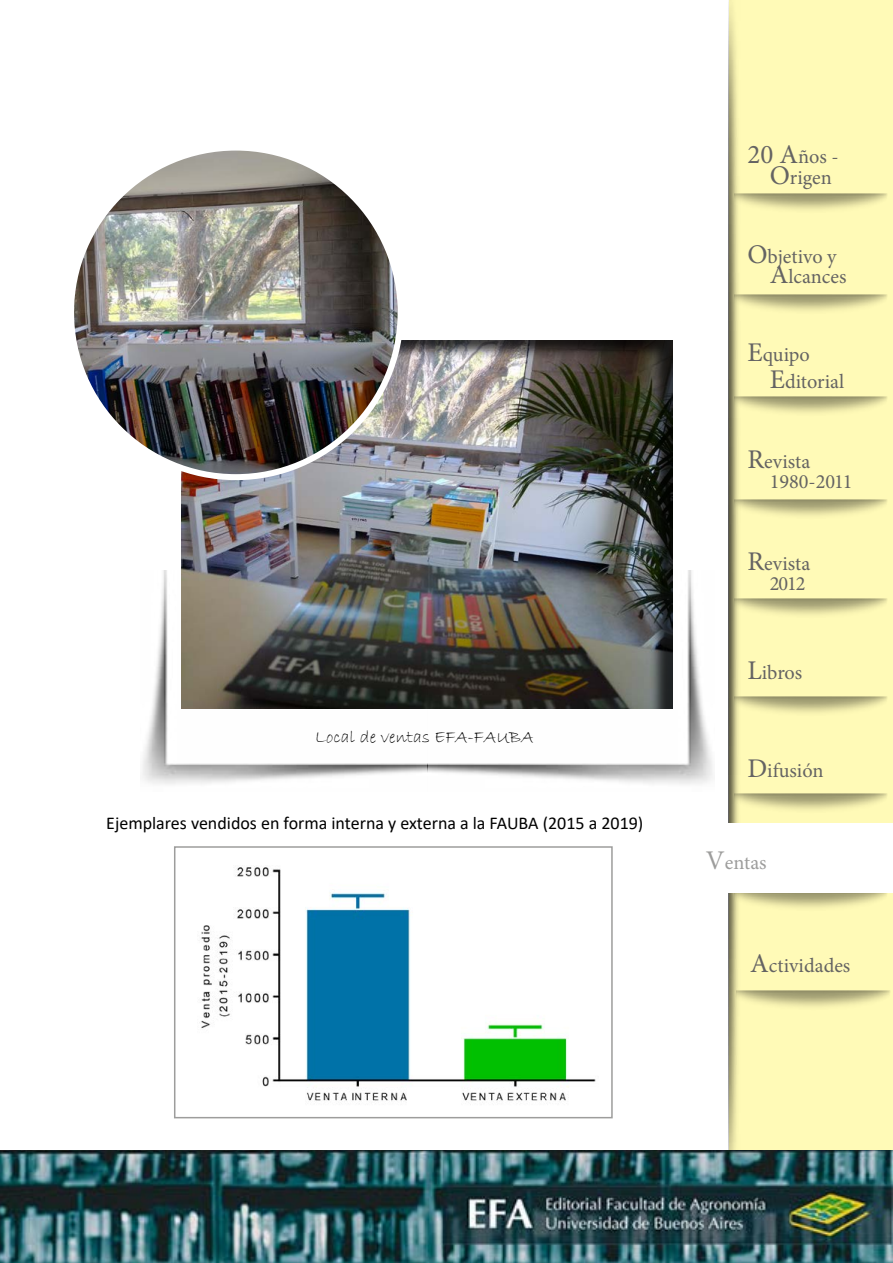
<style>
.page{position:relative;width:893px;height:1263px;background:#fff}
.page>*{position:absolute;margin:0;border:0;box-sizing:border-box;transform-origin:0 0}
.t1{font:20.25px/20.2px "Minion Pro";color:#646363}
.t2{font:20.25px "Minion Pro";color:#9d9d9c}
.t3{font:18px "Calibri";color:#000}
.t4{font:18px "Bradley Hand ITC";color:#000}
.s1{font-size:27px}
</style>
<div class="page">
<div style="left:729px;top:0;width:164px;height:1263px;background:#fffab7"></div>
<img style="left:728px;top:0;width:17px;height:1151px">
<img style="left:0;top:1151px;width:893px;height:112px">
<img style="left:199px;top:866px;width:397px;height:235px">
<div style="left:174px;top:846px;width:439px;height:272px;border:2px solid #9d9d9c"></div>
<div style="left:697px;top:823px;width:196px;height:70px;background:#fff"></div>
<div style="left:168px;top:329px;width:519px;height:382px;background:#000;opacity:.75"></div>
<img style="left:142px;top:571px;width:571px;height:213px">
<img style="left:71px;top:148px;width:330px;height:329px;border-radius:165px">
<p class="t4" style="left:315px;top:726px;width:220px">Local de ventas EFA-FAUBA</p>
<p class="t3" style="left:106px;top:811px;width:539px">Ejemplares vendidos en forma interna y externa a la FAUBA (2015 a 2019)</p>
<p class="t1" style="left:770px;top:147px;width:70px;text-indent:-22px"><span class="s1">20 A</span>ños -<br><span class="s1">O</span>rigen</p>
<p class="t1" style="left:770px;top:247px;width:78px;text-indent:-22px"><span class="s1">O</span>bjetivo y<br><span class="s1">A</span>lcances</p>
<p class="t1" style="left:770px;top:341px;width:76px;line-height:27px;text-indent:-22px"><span class="s1">E</span>quipo<br><span class="s1">E</span>ditorial</p>
<p class="t1" style="left:770px;top:451px;width:84px;text-indent:-22px"><span class="s1">R</span>evista<br>1980-2011</p>
<p class="t1" style="left:747px;top:554px;width:64px;text-align:right"><span class="s1">R</span>evista<br>2012</p>
<p class="t1" style="left:747px;top:662px;width:56px"><span class="s1">L</span>ibros</p>
<p class="t1" style="left:747px;top:761px;width:78px"><span class="s1">D</span>ifusión</p>
<p class="t2" style="left:706px;top:849px;width:62px"><span class="s1">V</span>entas</p>
<p class="t1" style="left:750px;top:956px;width:102px"><span class="s1">A</span>ctividades</p>
</div>
